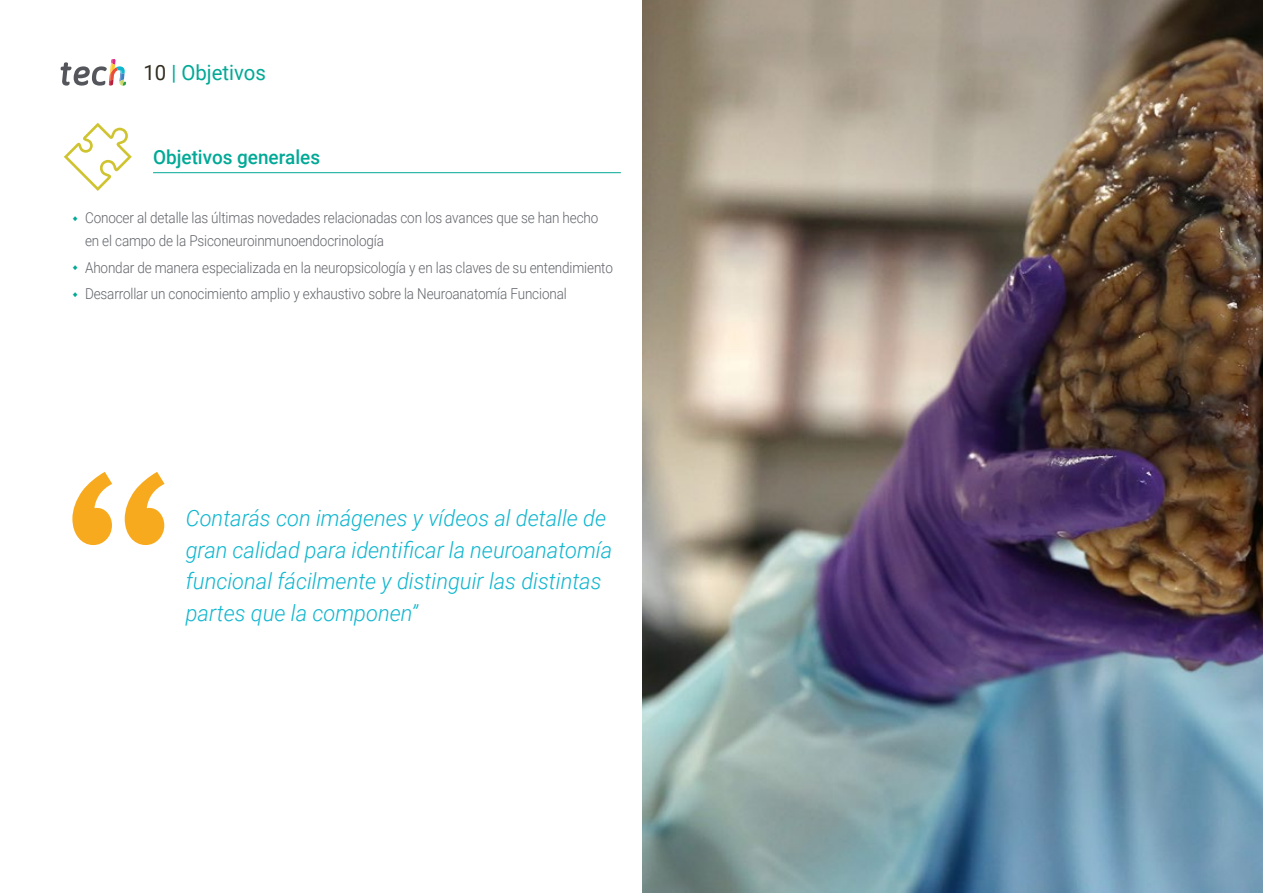
<style>
.page{position:relative;width:1263px;height:893px;background:#fff}
.page>*{position:absolute;margin:0;border:0;box-sizing:border-box;transform-origin:0 0}
.t1{font:italic 300 22.5px/31.5px "Roboto";color:#0fb6cf}
.t2{font:21px "Roboto";color:#00a996}
.t3{font:500 19.5px "Roboto";color:#00a996}
.t4{font:300 15px/22.5px "Roboto";letter-spacing:-.01em;color:#61646a;scale:.9 1}
.s1{color:#312e20}
</style>
<div class="page">
<img style="left:642px;top:0;width:621px;height:893px">
<hr style="left:153px;top:172px;width:468px;height:1px;background:#00a996">
<svg style="left:64px;top:123px;width:68px;height:68px"></svg>
<svg style="left:72px;top:472px;width:93px;height:73px"></svg>
<svg style="left:61px;top:59px;width:65px;height:27px"></svg>
<h2 class="t2" style="left:144px;top:57px;width:124px"><span class="s1">10</span> | Objetivos</h2>
<h3 class="t3" style="left:153px;top:144px;width:169px">Objetivos generales</h3>
<p class="t4" style="left:85px;top:206px;width:572px">Conocer al detalle las últimas novedades relacionadas con los avances que se han hecho en el campo de la Psiconeuroinmunoendocrinología</p>
<p class="t4" style="left:85px;top:253px;width:588px;line-height:26.7px">Ahondar de manera especializada en la neuropsicología y en las claves de su entendimiento<br>Desarrollar un conocimiento amplio y exhaustivo sobre la Neuroanatomía Funcional</p>
<h1 class="t1" style="left:186px;top:502px;width:428px">Contarás con imágenes y vídeos al detalle de gran calidad para identificar la neuroanatomía funcional fácilmente y distinguir las distintas partes que la componen”</h1>
</div>
